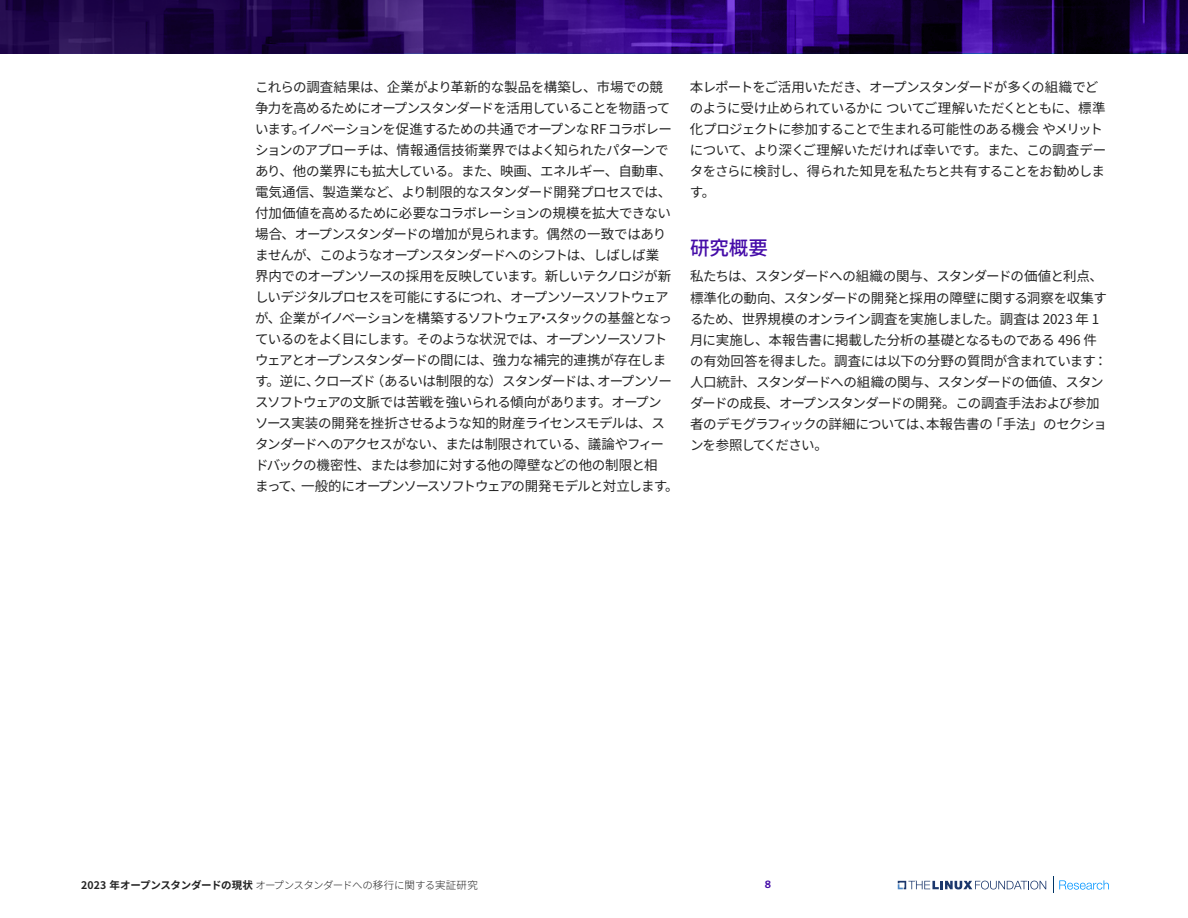
<style>
.page{position:relative;width:1188px;height:918px;background:#fff}
.page>*{position:absolute;margin:0;border:0;box-sizing:border-box;transform-origin:0 0}
.t1{font:500 19.5px "Noto Sans CJ Kjp";color:#450ca8}
.t2{font:13.5px/21px "Noto Sans CJ Kjp";letter-spacing:-.05em;color:#232323}
.t3{font:300 10.5px "Noto Sans CJ Kjp";letter-spacing:-.02em;color:#232323}
.t4{font:100 10.5px "Bitter";color:#450ca8}
.s1{font-weight:700}
</style>
<div class="page">
<svg style="left:0;top:0;width:1188px;height:54px;background:#230656"></svg>
<svg style="left:1053px;top:876px;width:56px;height:16px"></svg>
<svg style="left:898px;top:881px;width:148px;height:9px"></svg>
<p class="t2" style="left:255px;top:77px;width:425px">これらの調査結果は、企業がより革新的な製品を構築し、市場での競争力を高めるためにオープンスタンダードを活用していることを物語っています。イノベーションを促進するための共通でオープンな RFコラボレーションのアプローチは、情報通信技術業界ではよく知られたパターンであり、他の業界にも拡大している。また、映画、エネルギー、自動車、電気通信、製造業など、より制限的なスタンダード開発プロセスでは、付加価値を高めるために必要なコラボレーションの規模を拡大できない場合、オープンスタンダードの増加が見られます。偶然の一致ではありませんが、このようなオープンスタンダードへのシフトは、しばしば業<br>界内でのオープンソースの採用を反映しています。新しいテクノロジが新しいデジタルプロセスを可能にするにつれ、オープンソースソフトウェアが、企業がイノベーションを構築するソフトウェア・スタックの基盤となっているのをよく目にします。そのような状況では、オープンソースソフトウェアとオープンスタンダードの間には、強力な補完的連携が存在します。逆に、クローズド（あるいは制限的な）スタンダードは、オープンソースソフトウェアの文脈では苦戦を強いられる傾向があります。オープン<br>ソース実装の開発を挫折させるような知的財産ライセンスモデルは、スタンダードへのアクセスがない、または制限されている、議論やフィードバックの機密性、または参加に対する他の障壁などの他の制限と相<br>まって、一般的にオープンソースソフトウェアの開発モデルと対立します。</p>
<p class="t2" style="left:690px;top:77px;width:418px">本レポートをご活用いただき、オープンスタンダードが多くの組織でどのように受け止められているかに ついてご理解いただくとともに、標準化プロジェクトに参加することで生まれる可能性のある機会 やメリットについて、より深くご理解いただければ幸いです。また、この調査データをさらに検討し、得られた知見を私たちと共有することをお勧めします。</p>
<h1 class="t1" style="left:690px;top:236px;width:79px">研究概要</h1>
<p class="t2" style="left:690px;top:266px;width:419px">私たちは、スタンダードへの組織の関与、スタンダードの価値と利点、標準化の動向、スタンダードの開発と採用の障壁に関する洞察を収集するため、世界規模のオンライン調査を実施しました。調査は 2023 年 1月に実施し、本報告書に掲載した分析の基礎となるものである 496 件の有効回答を得ました。調査には以下の分野の質問が含まれています：人口統計、スタンダードへの組織の関与、スタンダードの価値、スタンダードの成長、オープンスタンダードの開発。この調査手法および参加者のデモグラフィックの詳細については、本報告書の「手法」のセクションを参照してください。</p>
<p class="t3" style="left:81px;top:879px;width:398px"><span class="s1">2023 年オープンスタンダードの現状</span> オープンスタンダードへの移行に関する実証研究</p>
<p class="t4" style="left:765px;top:878px;width:8px">8</p>
</div>
